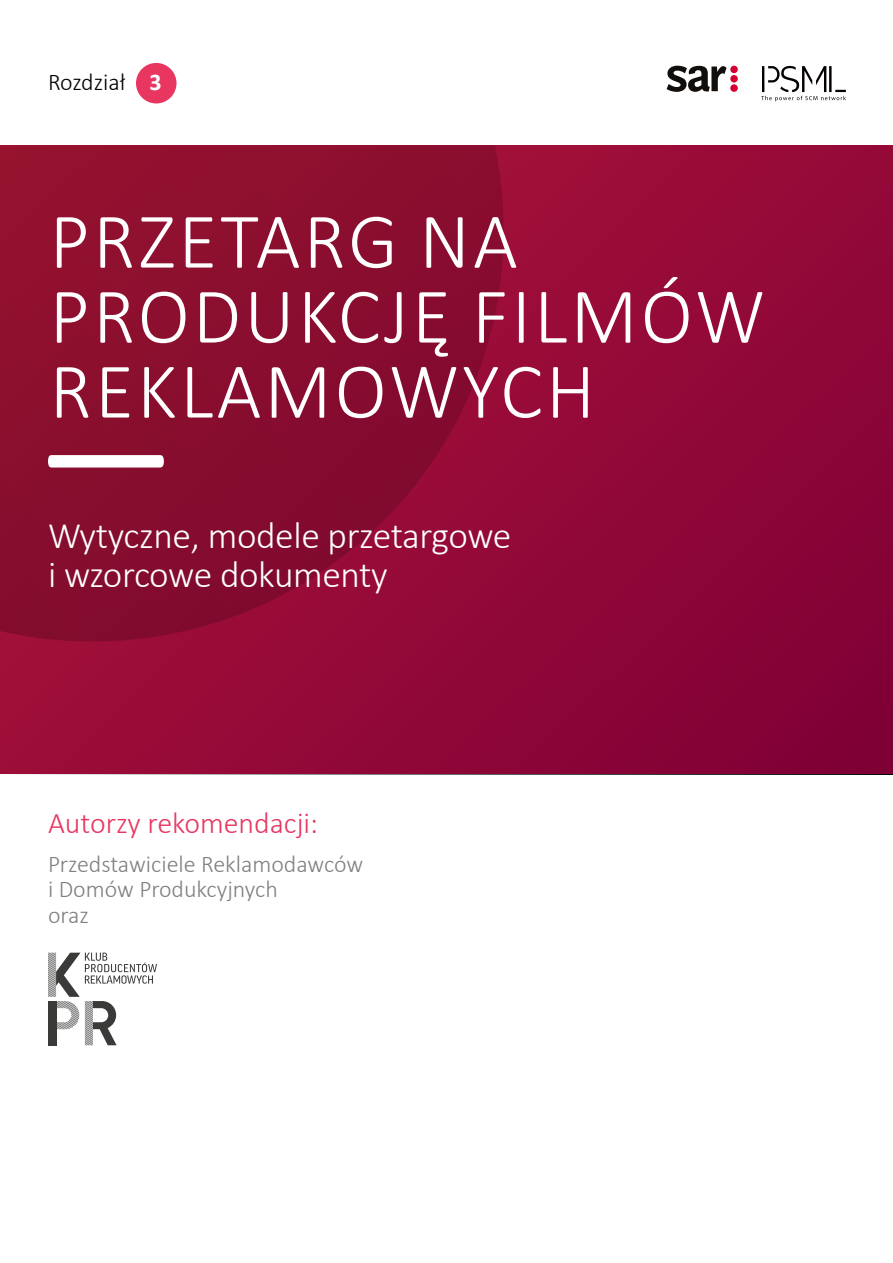
<style>
.page{position:relative;width:893px;height:1263px;background:#fff}
.page>*{position:absolute;margin:0;border:0;box-sizing:border-box;transform-origin:0 0}
.t1{font:300 79.5px/75px "Calibri";letter-spacing:.04em;color:#fff}
.t2{font:300 37.5px/39px "Calibri";letter-spacing:-.01em;color:#fff}
.t3{font:300 30px "Calibri";color:#e83661}
.t4{font:300 24px/25.5px "Calibri";color:#808080}
.t5{font:300 24px "Calibri";color:#000}
.s1{font-weight:700;color:#fff}
</style>
<div class="page">
<div style="left:0;top:145px;width:893px;height:628px;background:linear-gradient(to right,#9c0e38,#8a0537)"></div>
<svg style="left:0;top:145px;width:504px;height:496px;background:#8b0d2f"></svg>
<svg style="left:48px;top:455px;width:116px;height:12px"></svg>
<div style="left:136px;top:63px;width:41px;height:40px;background:#e83661;border-radius:50%"></div>
<svg style="left:48px;top:952px;width:109px;height:93px"></svg>
<svg style="left:667px;top:66px;width:59px;height:26px"></svg>
<div style="left:730px;top:66px;width:8px;height:7px;background:#d50032;border-radius:50%"></div>
<div style="left:730px;top:75px;width:8px;height:8px;background:#d50032;border-radius:50%"></div>
<div style="left:730px;top:84px;width:8px;height:8px;background:#d50032;border-radius:50%"></div>
<svg style="left:761px;top:66px;width:85px;height:35px"></svg>
<p class="t5" style="left:48px;top:67px;width:115px">Rozdział <span class="s1">3</span></p>
<h1 class="t1" style="left:50px;top:203px;width:717px">PRZETARG NA<br>PRODUKCJĘ FILMÓW<br>REKLAMOWYCH</h1>
<h2 class="t2" style="left:48px;top:516px;width:465px">Wytyczne, modele przetargowe i wzorcowe dokumenty</h2>
<p class="t3" style="left:48px;top:804px;width:272px">Autorzy rekomendacji:</p>
<p class="t4" style="left:48px;top:850px;width:317px">Przedstawiciele Reklamodawców i Domów Produkcyjnych<br>oraz</p>
</div>
